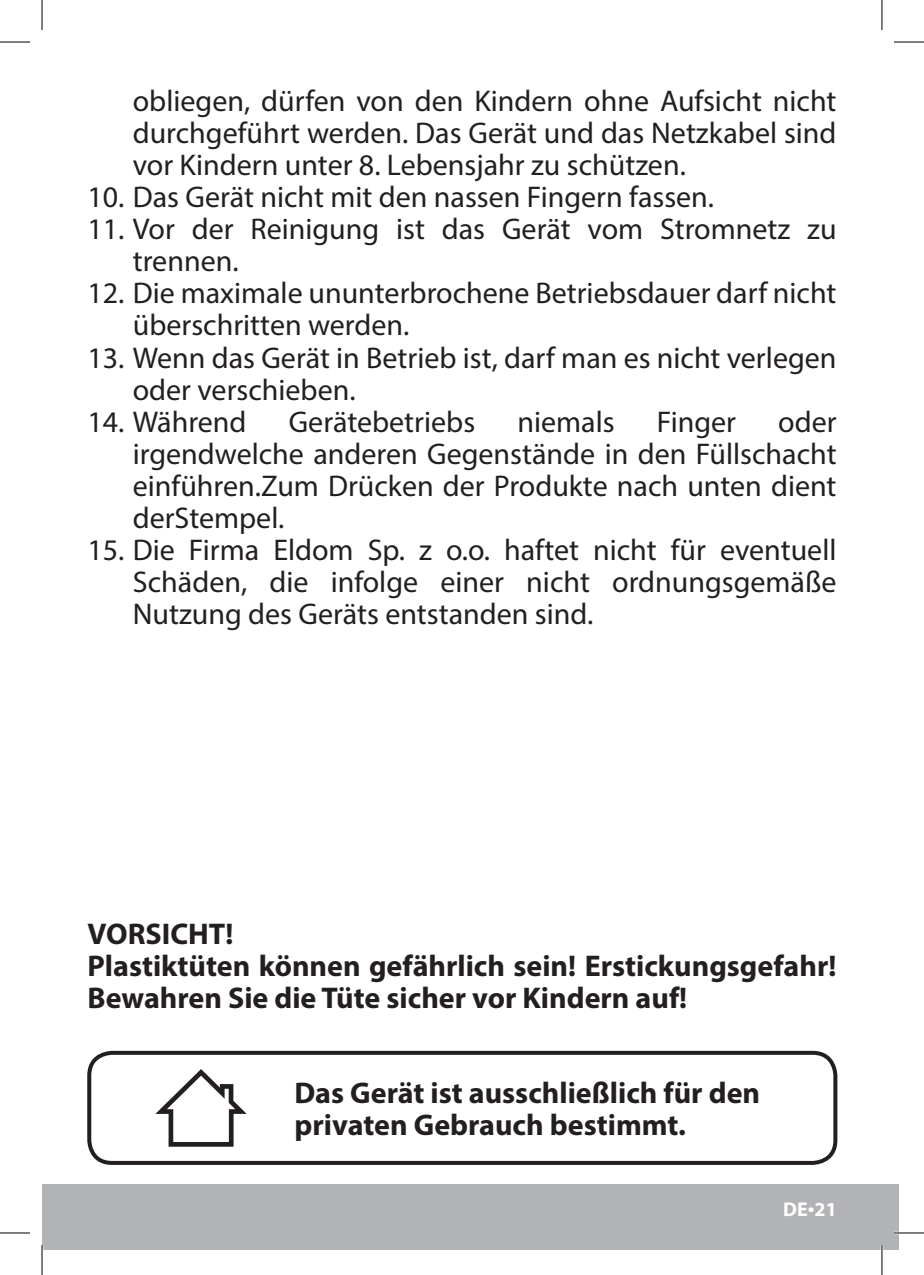
<style>
.page{position:relative;width:924px;height:1275px;background:#fff}
.page>*{position:absolute;margin:0;border:0;box-sizing:border-box;transform-origin:0 0}
.t1{font:30px/32px "Myriad Pro";color:#231f20;text-align:justify}
.t2{font:700 30px/32px "Myriad Pro";color:#231f20}
.t3{font:700 20px "Myriad Pro";color:#fffefc}
.s1{font-weight:400;font-size:24px;color:#fff}
</style>
<div class="page">
<div style="left:42px;top:1184px;width:856px;height:66px;background:#b2b3b7"></div>
<div style="left:87px;top:1050px;width:750px;height:115px;border:4px solid #231f20;border-radius:23px"></div>
<svg style="left:155px;top:1069px;width:91px;height:77px"></svg>
<hr style="left:893px;top:1231px;width:30px;height:3px;background:#fff">
<hr style="left:880px;top:1245px;width:2px;height:30px;background:#fff">
<hr style="left:0;top:42px;width:30px;height:1px;background:#000">
<hr style="left:893px;top:42px;width:30px;height:1px;background:#000">
<hr style="left:0;top:1232px;width:30px;height:1px;background:#000">
<hr style="left:893px;top:1232px;width:30px;height:1px;background:#000">
<hr style="left:42px;top:0;width:1px;height:30px;background:#000">
<hr style="left:42px;top:1245px;width:1px;height:30px;background:#000">
<hr style="left:881px;top:0;width:1px;height:30px;background:#000">
<hr style="left:881px;top:1245px;width:1px;height:30px;background:#000">
<p class="t1" style="left:133px;top:85px;width:704px">obliegen, dürfen von den Kindern ohne Aufsicht nicht durchgeführt werden. Das Gerät und das Netzkabel sind vor Kindern unter 8. Lebensjahr zu schützen.</p>
<p class="t1" style="left:87px;top:181px;width:628px">10. Das Gerät nicht mit den nassen Fingern fassen.</p>
<p class="t1" style="left:133px;top:213px;width:705px;text-indent:-45px">11. Vor der Reinigung ist das Gerät vom Stromnetz zu trennen.</p>
<p class="t1" style="left:133px;top:277px;width:705px;text-indent:-45px">12. Die maximale ununterbrochene Betriebsdauer darf nicht überschritten werden.</p>
<p class="t1" style="left:133px;top:341px;width:704px;text-indent:-45px">13. Wenn das Gerät in Betrieb ist, darf man es nicht verlegen oder verschieben.</p>
<p class="t1" style="left:87px;top:405px;width:160px">14. Während</p>
<p class="t1" style="left:288px;top:405px;width:188px">Gerätebetriebs</p>
<p class="t1" style="left:517px;top:405px;width:99px">niemals</p>
<p class="t1" style="left:656px;top:405px;width:81px">Finger</p>
<p class="t1" style="left:133px;top:405px;width:705px;text-indent:645px">oder irgendwelche anderen Gegenstände in den Füllschacht einführen.Zum Drücken der Produkte nach unten dient derStempel.</p>
<p class="t1" style="left:133px;top:533px;width:704px;text-indent:-45px">15. Die Firma Eldom Sp. z o.o. haftet nicht für eventuell Schäden, die infolge einer nicht ordnungsgemäße Nutzung des Geräts entstanden sind.</p>
<p class="t2" style="left:87px;top:916px;width:750px">VORSICHT!<br>Plastiktüten können gefährlich sein! Erstickungsgefahr!<br>Bewahren Sie die Tüte sicher vor Kindern auf!</p>
<p class="t2" style="left:294px;top:1076px;width:467px">Das Gerät ist ausschließlich für den privaten Gebrauch bestimmt.</p>
<p class="t3" style="left:782px;top:1196px;width:55px">DE<span class="s1">•</span>21</p>
</div>
